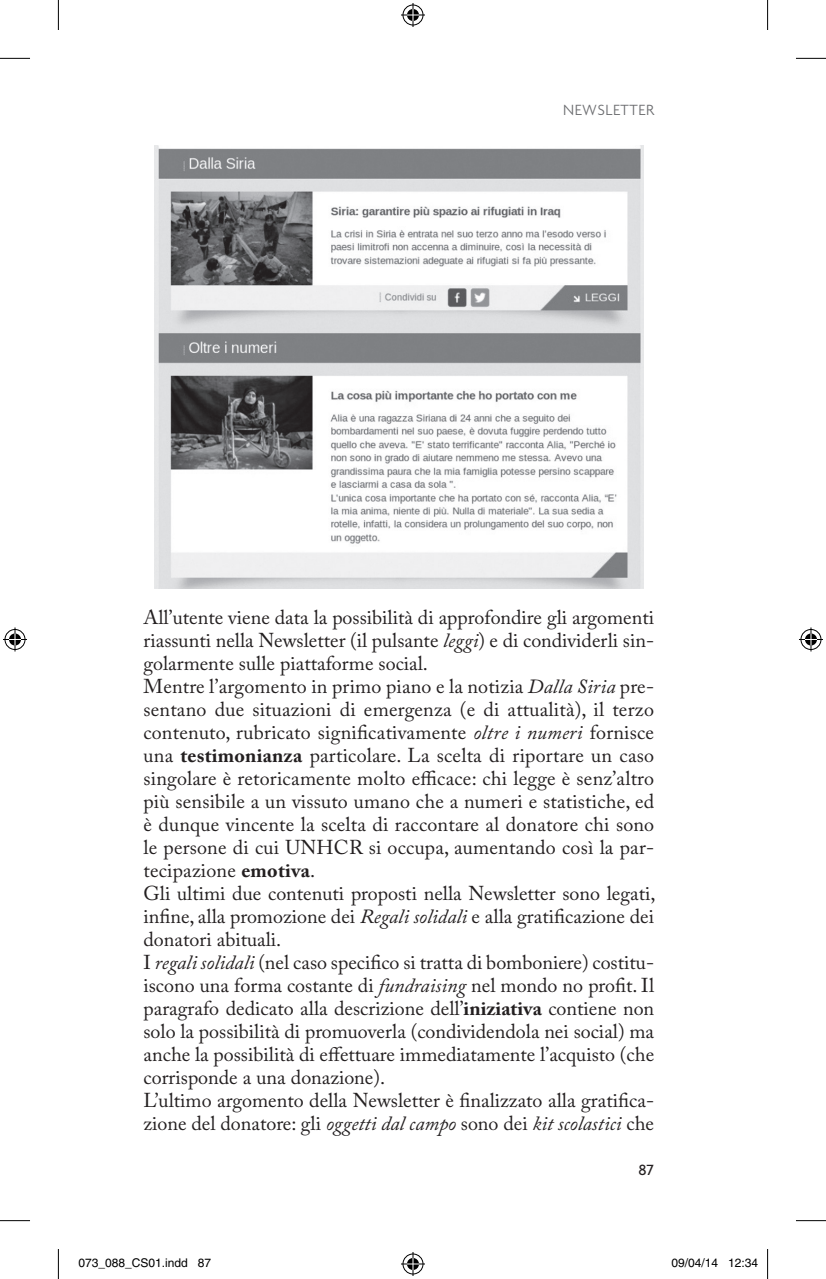
<style>
.page{position:relative;width:826px;height:1279px;background:#fff}
.page>*{position:absolute;margin:0;border:0;box-sizing:border-box;transform-origin:0 0}
.t1{font:20px/23px "Adobe Caslon Pro";color:#231f20}
.t2{font:300 16px "Agenda";letter-spacing:.03em;color:#6c6d70}
.t3{font:500 16px "Agenda";color:#231f20}
.t4{font:12px "Helvetica";color:#000}
.s1{font-style:italic}
.s2{font-weight:700}
</style>
<div class="page">
<img style="left:154px;top:145px;width:489px;height:443px">
<hr style="left:0;top:58px;width:30px;height:1px;background:#000">
<hr style="left:795px;top:58px;width:30px;height:1px;background:#000">
<hr style="left:0;top:1220px;width:30px;height:1px;background:#000">
<hr style="left:795px;top:1220px;width:30px;height:1px;background:#000">
<hr style="left:58px;top:0;width:1px;height:30px;background:#000">
<hr style="left:58px;top:1249px;width:1px;height:30px;background:#000">
<hr style="left:767px;top:0;width:1px;height:30px;background:#000">
<hr style="left:767px;top:1249px;width:1px;height:30px;background:#000">
<svg style="left:401px;top:3px;width:24px;height:24px"></svg>
<svg style="left:401px;top:1252px;width:24px;height:24px"></svg>
<svg style="left:3px;top:627px;width:24px;height:24px"></svg>
<svg style="left:799px;top:627px;width:23px;height:24px"></svg>
<div style="left:78px;top:1258px;width:7px;height:10px;border:1px solid #fff;border-radius:50%"></div>
<svg style="left:80px;top:1258px;width:5px;height:10px"></svg>
<div style="left:106px;top:1259px;width:5px;height:8px;border:1px solid #fff;border-radius:50%"></div>
<div style="left:105px;top:1258px;width:7px;height:10px;border:1px solid #fff;border-radius:50%"></div>
<div style="left:672px;top:1259px;width:5px;height:8px;border:1px solid #fff;border-radius:50%"></div>
<div style="left:671px;top:1258px;width:7px;height:10px;border:1px solid #fff;border-radius:50%"></div>
<p class="t2" style="left:563px;top:101px;width:92px">NEWSLETTER</p>
<p class="t1" style="left:143px;top:605px;width:513px">All’utente viene data la possibilità di approfondire gli argomenti riassunti nella Newsletter (il pulsante <span class="s1">leggi</span>) e di condividerli sin&shy;golarmente sulle piattaforme social.<br>Mentre l’argomento in primo piano e la notizia <span class="s1">Dalla Siria</span> pre&shy;sentano due situazioni di emergenza (e di attualità), il terzo contenuto, rubricato significativamente <span class="s1">oltre i numeri</span> fornisce una <span class="s2">testimonianza</span> particolare. La scelta di riportare un caso singolare è retoricamente molto efficace: chi legge è senz’altro più sensibile a un vissuto umano che a numeri e statistiche, ed è dunque vincente la scelta di raccontare al donatore chi sono le persone di cui UNHCR si occupa, aumentando così la par&shy;tecipazione <span class="s2">emotiva</span>.<br>Gli ultimi due contenuti proposti nella Newsletter sono legati, infine, alla promozione dei <span class="s1">Regali solidali</span> e alla gratificazione dei donatori abituali.<br>I <span class="s1">regali solidali</span> (nel caso specifico si tratta di bomboniere) costitu&shy;iscono una forma costante di <span class="s1">fundraising</span> nel mondo no profit. Il paragrafo dedicato alla descrizione dell’<span class="s2">iniziativa</span> contiene non solo la possibilità di promuoverla (condividendola nei social) ma anche la possibilità di effettuare immediatamente l’acquisto (che corrisponde a una donazione).<br>L’ultimo argomento della Newsletter è finalizzato alla gratifica&shy;zione del donatore: gli <span class="s1">oggetti dal campo</span> sono dei <span class="s1">kit scolastici</span> che</p>
<p class="t3" style="left:638px;top:1162px;width:17px">87</p>
<p class="t4" style="left:78px;top:1256px;width:134px">073_088_CS01.indd 87</p>
<p class="t4" style="left:671px;top:1256px;width:88px">09/04/14 12:34</p>
</div>
